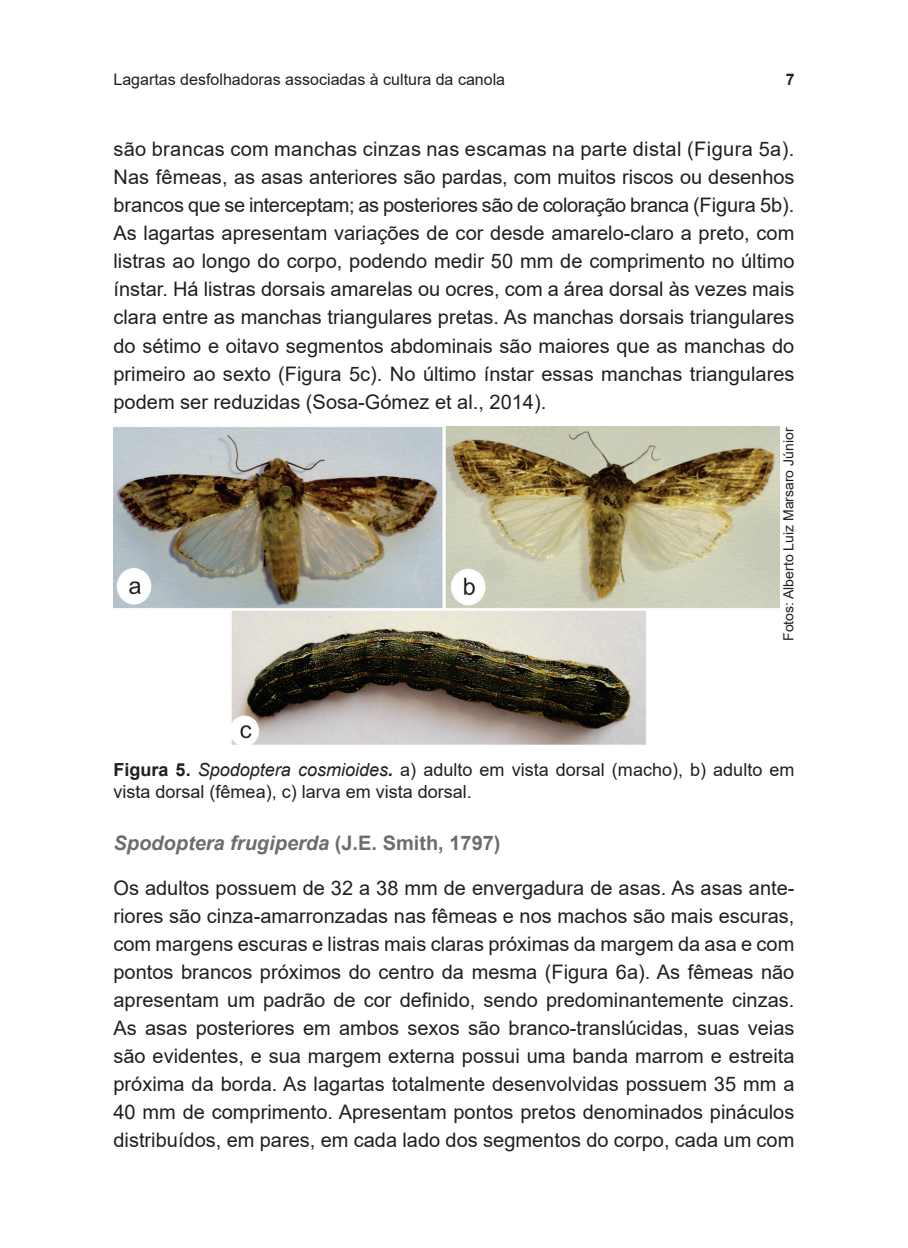
<style>
.page{position:relative;width:908px;height:1248px;background:#fff}
.page>*{position:absolute;margin:0;border:0;box-sizing:border-box;transform-origin:0 0}
.MIOLO{font:20px/28px "Arial";color:#231f20;text-align:justify}
.TITULO_3{font:italic 700 20px "Arial";color:#6c6d70}
.FIGURA_LEGENDA{font:18px/21.6px "Arial";color:#231f20}
.t1{font:16px "Arial";color:#231f20}
.t2{font:700 16px "Arial";color:#231f20}
.FIGURA_FONTE{font:14px "Arial";color:#231f20}
.s1{font-weight:700}
.s2{font-style:italic}
.s3{font-weight:700;font-style:italic}
.s4{font-style:normal}
</style>
<div class="page">
<img style="left:113px;top:427px;width:666px;height:318px">
<p class="t1" style="left:113px;top:68px;width:393px">Lagartas desfolhadoras associadas à cultura da canola</p>
<p class="t2" style="left:785px;top:68px;width:10px">7</p>
<p class="MIOLO" style="left:113px;top:135px;width:682px">são brancas com manchas cinzas nas escamas na parte distal (Figura 5a).<br>Nas fêmeas, as asas anteriores são pardas, com muitos riscos ou desenhos brancos que se interceptam; as posteriores são de coloração branca (Figura 5b).<br>As lagartas apresentam variações de cor desde amarelo-claro a preto, com listras ao longo do corpo, podendo medir 50 mm de comprimento no último ínstar. Há listras dorsais amarelas ou ocres, com a área dorsal às vezes mais clara entre as manchas triangulares pretas. As manchas dorsais triangulares do sétimo e oitavo segmentos abdominais são maiores que as manchas do primeiro ao sexto (Figura 5c). No último ínstar essas manchas triangulares podem ser reduzidas (Sosa-Gómez et al., 2014).</p>
<p class="FIGURA_FONTE" style="left:778px;top:641px;width:215px;rotate:-90deg">Fotos: Alberto Luiz Marsaro Júnior</p>
<p class="FIGURA_LEGENDA" style="left:113px;top:758px;width:682px"><span class="s1">Figura 5.</span> <span class="s2">Spodoptera cosmioides</span><span class="s3">.</span> a) adulto em vista dorsal (macho), b) adulto em vista dorsal (fêmea), c) larva em vista dorsal.</p>
<p class="TITULO_3" style="left:113px;top:829px;width:388px">Spodoptera frugiperda <span class="s4">(J.E. Smith, 1797)</span></p>
<p class="MIOLO" style="left:113px;top:873px;width:682px">Os adultos possuem de 32 a 38 mm de envergadura de asas. As asas ante&shy;riores são cinza-amarronzadas nas fêmeas e nos machos são mais escuras, com margens escuras e listras mais claras próximas da margem da asa e com pontos brancos próximos do centro da mesma (Figura 6a). As fêmeas não apresentam um padrão de cor definido, sendo predominantemente cinzas.<br>As asas posteriores em ambos sexos são branco-translúcidas, suas veias são evidentes, e sua margem externa possui uma banda marrom e estreita próxima da borda. As lagartas totalmente desenvolvidas possuem 35 mm a 40 mm de comprimento. Apresentam pontos pretos denominados pináculos distribuídos, em pares, em cada lado dos segmentos do corpo, cada um com</p>
</div>
